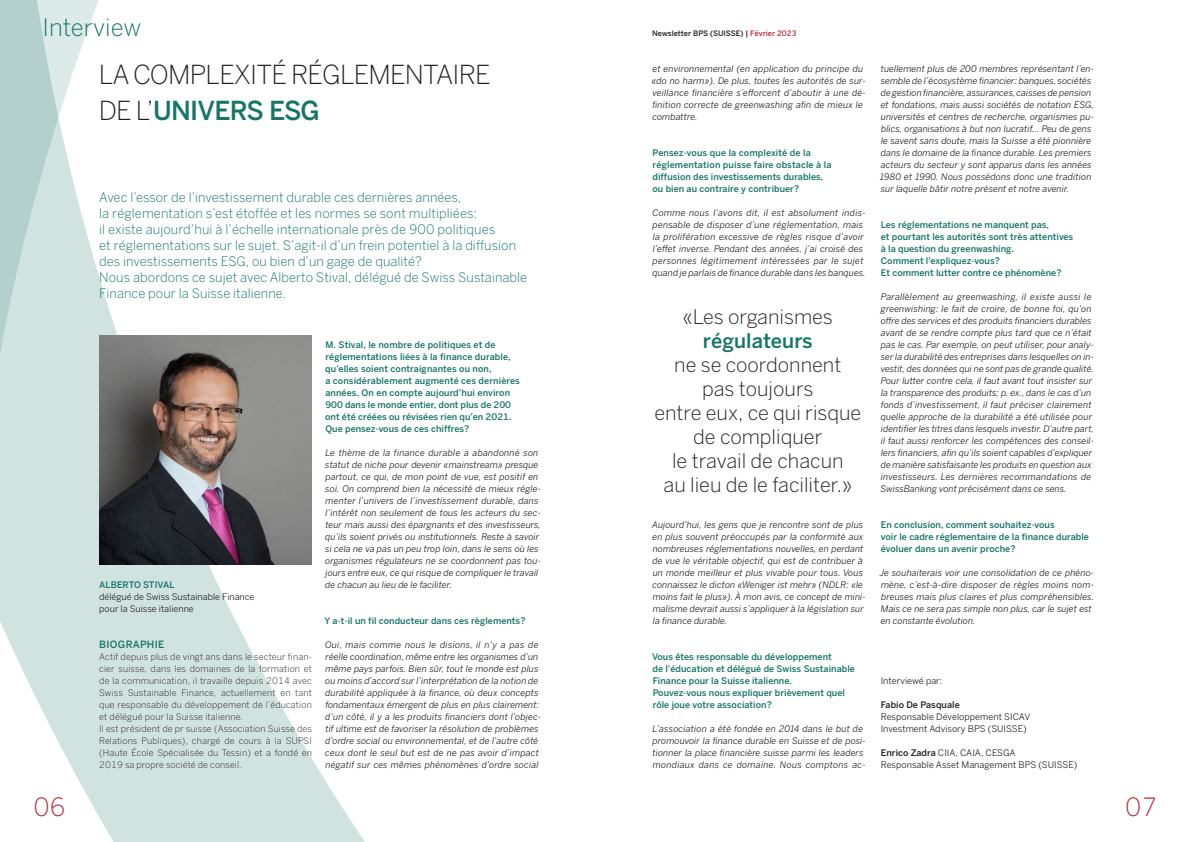
<style>
.page{position:relative;width:1191px;height:842px;background:#fff}
.page>*{position:absolute;margin:0;border:0;box-sizing:border-box;transform-origin:0 0}
.t1{font:300 26px/36px "Benton Sans TF";letter-spacing:-.03em;color:#231f20}
.t2{font:300 25px "Benton Sans TF";color:#b92d3c}
.t3{font:300 24px "Benton Sans TF";color:#167566}
.t4{font:300 20px/24px "Benton Sans TF";color:#231f20;text-align:center}
.t5{font:500 20px "Benton Sans TF";color:#167566}
.t6{font:300 13px/16px "Benton Sans TF";letter-spacing:.005em;color:#167566}
.t7{font:500 10px "Benton Sans TF";letter-spacing:.03em;color:#167566}
.t8{font:italic 9px/12px "Benton Sans";letter-spacing:.005em;color:#231f20}
.t9{font:500 9px/12px "Benton Sans TF";letter-spacing:.005em;color:#167566}
.t10{font:300 9px/12px "Benton Sans TF";letter-spacing:.015em;color:#231f20}
.t11{font:9px/12px "Benton Sans TF";color:#231f20}
.t12{font:500 9px "Benton Sans TF";letter-spacing:.005em;color:#231f20}
.t13{font:500 7.5px "Benton Sans TF";color:#231f20}
.s1{font-weight:500;color:#167566}
.s2{color:#b92d3c}
.s3{font-weight:500}
</style>
<div class="page">
<svg style="left:0;top:0;width:365px;height:842px"></svg>
<img style="left:99px;top:335px;width:213px;height:229px">
<h3 class="t3" style="left:43px;top:13px;width:100px">Interview</h3>
<h1 class="t1" style="left:99px;top:56px;width:393px">LA COMPLEXITÉ RÉGLEMENTAIRE<br>DE L’<span class="s1">UNIVERS ESG</span></h1>
<p class="t6" style="left:99px;top:190px;width:429px">Avec l’essor de l’investissement durable ces dernières années,<br>la réglementation s’est étoffée et les normes se sont multipliées:<br>il existe aujourd’hui à l’échelle internationale près de 900 politiques<br>et réglementations sur le sujet. S’agit-il d’un frein potentiel à la diffusion des investissements ESG, ou bien d’un gage de qualité?<br>Nous abordons ce sujet avec Alberto Stival, délégué de Swiss Sustainable Finance pour la Suisse italienne.</p>
<p class="t9" style="left:99px;top:579px;width:77px">ALBERTO STIVAL</p>
<p class="t11" style="left:99px;top:591px;width:157px">délégué de Swiss Sustainable Finance pour la Suisse italienne</p>
<p class="t7" style="left:99px;top:638px;width:67px">BIOGRAPHIE</p>
<p class="t10" style="left:99px;top:651px;width:214px">Actif depuis plus de vingt ans dans le secteur finan&shy;cier suisse, dans les domaines de la formation et de la communication, il travaille depuis 2014 avec Swiss Sustainable Finance, actuellement en tant que responsable du développement de l’éducation et délégué pour la Suisse italienne.<br>Il est président de pr suisse (Association Suisse des Relations Publiques), chargé de cours à la SUPSI (Haute École Spécialisée du Tessin) et a fondé en 2019 sa propre société de conseil.</p>
<p class="t9" style="left:325px;top:339px;width:196px">M. Stival, le nombre de politiques et de réglementations liées à la finance durable, qu’elles soient contraignantes ou non,<br>a considérablement augmenté ces dernières années. On en compte aujourd’hui environ 900 dans le monde entier, dont plus de 200 ont été créées ou révisées rien qu’en 2021.<br>Que pensez-vous de ces chiffres?</p>
<p class="t8" style="left:325px;top:447px;width:217px">Le thème de la finance durable a abandonné son statut de niche pour devenir «mainstream» presque partout, ce qui, de mon point de vue, est positif en soi. On comprend bien la nécessité de mieux régle&shy;menter l’univers de l’investissement durable, dans l’intérêt non seulement de tous les acteurs du sec&shy;teur mais aussi des épargnants et des investisseurs, qu’ils soient privés ou institutionnels. Reste à savoir si cela ne va pas un peu trop loin, dans le sens où les organismes régulateurs ne se coordonnent pas tou&shy;jours entre eux, ce qui risque de compliquer le travail de chacun au lieu de le faciliter.</p>
<p class="t9" style="left:325px;top:615px;width:202px">Y a-t-il un fil conducteur dans ces règlements?</p>
<p class="t8" style="left:325px;top:639px;width:217px">Oui, mais comme nous le disions, il n’y a pas de réelle coordination, même entre les organismes d’un même pays parfois. Bien sûr, tout le monde est plus ou moins d’accord sur l’interprétation de la notion de durabilité appliquée à la finance, où deux concepts fondamentaux émergent de plus en plus clairement: d’un côté, il y a les produits financiers dont l’objec&shy;tif ultime est de favoriser la résolution de problèmes d’ordre social ou environnemental, et de l’autre côté ceux dont le seul but est de ne pas avoir d’impact négatif sur ces mêmes phénomènes d’ordre social</p>
<p class="t13" style="left:652px;top:29px;width:146px">Newsletter BPS (SUISSE) | <span class="s2">Février 2023</span></p>
<p class="t8" style="left:652px;top:62px;width:215px">et environnemental (en application du principe du «do no harm»). De plus, toutes les autorités de sur&shy;veillance financière s’efforcent d’aboutir à une dé&shy;finition correcte de greenwashing afin de mieux le combattre.</p>
<p class="t9" style="left:652px;top:146px;width:180px">Pensez-vous que la complexité de la réglementation puisse faire obstacle à la diffusion des investissements durables, ou bien au contraire y contribuer?</p>
<p class="t8" style="left:652px;top:206px;width:215px">Comme nous l’avons dit, il est absolument indis&shy;pensable de disposer d’une réglementation, mais la prolifération excessive de règles risque d’avoir l’effet inverse. Pendant des années, j’ai croisé des personnes légitimement intéressées par le sujet quand je parlais de finance durable dans les banques.</p>
<h3 class="t4" style="left:683px;top:305px;width:152px">«Les organismes</h3>
<h3 class="t5" style="left:703px;top:329px;width:111px">régulateurs</h3>
<h3 class="t4" style="left:654px;top:353px;width:208px">ne se coordonnent<br>pas toujours<br>entre eux, ce qui risque de compliquer<br>le travail de chacun<br>au lieu de le faciliter.»</h3>
<p class="t8" style="left:652px;top:518px;width:215px">Aujourd’hui, les gens que je rencontre sont de plus en plus souvent préoccupés par la conformité aux nombreuses réglementations nouvelles, en perdant de vue le véritable objectif, qui est de contribuer à un monde meilleur et plus vivable pour tous. Vous connaissez le dicton «Weniger ist mehr» (NDLR: «le moins fait le plus»). À mon avis, ce concept de mini&shy;malisme devrait aussi s’appliquer à la législation sur la finance durable.</p>
<p class="t9" style="left:652px;top:650px;width:204px">Vous êtes responsable du développement<br>de l’éducation et délégué de Swiss Sustainable Finance pour la Suisse italienne.<br>Pouvez-vous nous expliquer brièvement quel rôle joue votre association?</p>
<p class="t8" style="left:652px;top:722px;width:215px">L’association a été fondée en 2014 dans le but de promouvoir la finance durable en Suisse et de posi&shy;tionner la place financière suisse parmi les leaders mondiaux dans ce domaine. Nous comptons ac-</p>
<p class="t8" style="left:880px;top:63px;width:215px">tuellement plus de 200 membres représentant l’en&shy;semble de l’écosystème financier: banques, sociétés de gestion financière, assurances, caisses de pension et fondations, mais aussi sociétés de notation ESG, universités et centres de recherche, organismes pu&shy;blics, organisations à but non lucratif... Peu de gens le savent sans doute, mais la Suisse a été pionnière dans le domaine de la finance durable. Les premiers acteurs du secteur y sont apparus dans les années 1980 et 1990. Nous possédons donc une tradition sur laquelle bâtir notre présent et notre avenir.</p>
<p class="t9" style="left:880px;top:219px;width:194px">Les réglementations ne manquent pas,<br>et pourtant les autorités sont très attentives à la question du greenwashing.<br>Comment l’expliquez-vous?<br>Et comment lutter contre ce phénomène?</p>
<p class="t8" style="left:880px;top:291px;width:215px">Parallèlement au greenwashing, il existe aussi le greenwishing: le fait de croire, de bonne foi, qu’on offre des services et des produits financiers durables avant de se rendre compte plus tard que ce n’était pas le cas. Par exemple, on peut utiliser, pour analy&shy;ser la durabilité des entreprises dans lesquelles on in&shy;vestit, des données qui ne sont pas de grande qualité.<br>Pour lutter contre cela, il faut avant tout insister sur la transparence des produits; p. ex., dans le cas d’un fonds d’investissement, il faut préciser clairement quelle approche de la durabilité a été utilisée pour identifier les titres dans lesquels investir. D’autre part, il faut aussi renforcer les compétences des conseil&shy;lers financiers, afin qu’ils soient capables d’expliquer de manière satisfaisante les produits en question aux investisseurs. Les dernières recommandations de SwissBanking vont précisément dans ce sens.</p>
<p class="t9" style="left:880px;top:518px;width:210px">En conclusion, comment souhaitez-vous<br>voir le cadre réglementaire de la finance durable évoluer dans un avenir proche?</p>
<p class="t8" style="left:879px;top:566px;width:216px">Je souhaiterais voir une consolidation de ce phéno&shy;mène, c’est-à-dire disposer de règles moins nom&shy;breuses mais plus claires et plus compréhensibles.<br>Mais ce ne sera pas simple non plus, car le sujet est en constante évolution.</p>
<p class="t11" style="left:880px;top:674px;width:63px">Interviewé par:</p>
<p class="t12" style="left:881px;top:699px;width:80px">Fabio De Pasquale</p>
<p class="t11" style="left:880px;top:710px;width:151px">Responsable Développement SICAV<br>Investment Advisory BPS (SUISSE)</p>
<p class="t11" style="left:881px;top:746px;width:198px"><span class="s3">Enrico Zadra</span> CIIA, CAIA, CESGA<br>Responsable Asset Management BPS (SUISSE)</p>
<h2 class="t2" style="left:33px;top:792px;width:34px">06</h2>
<h2 class="t2" style="left:1125px;top:792px;width:34px">07</h2>
</div>
